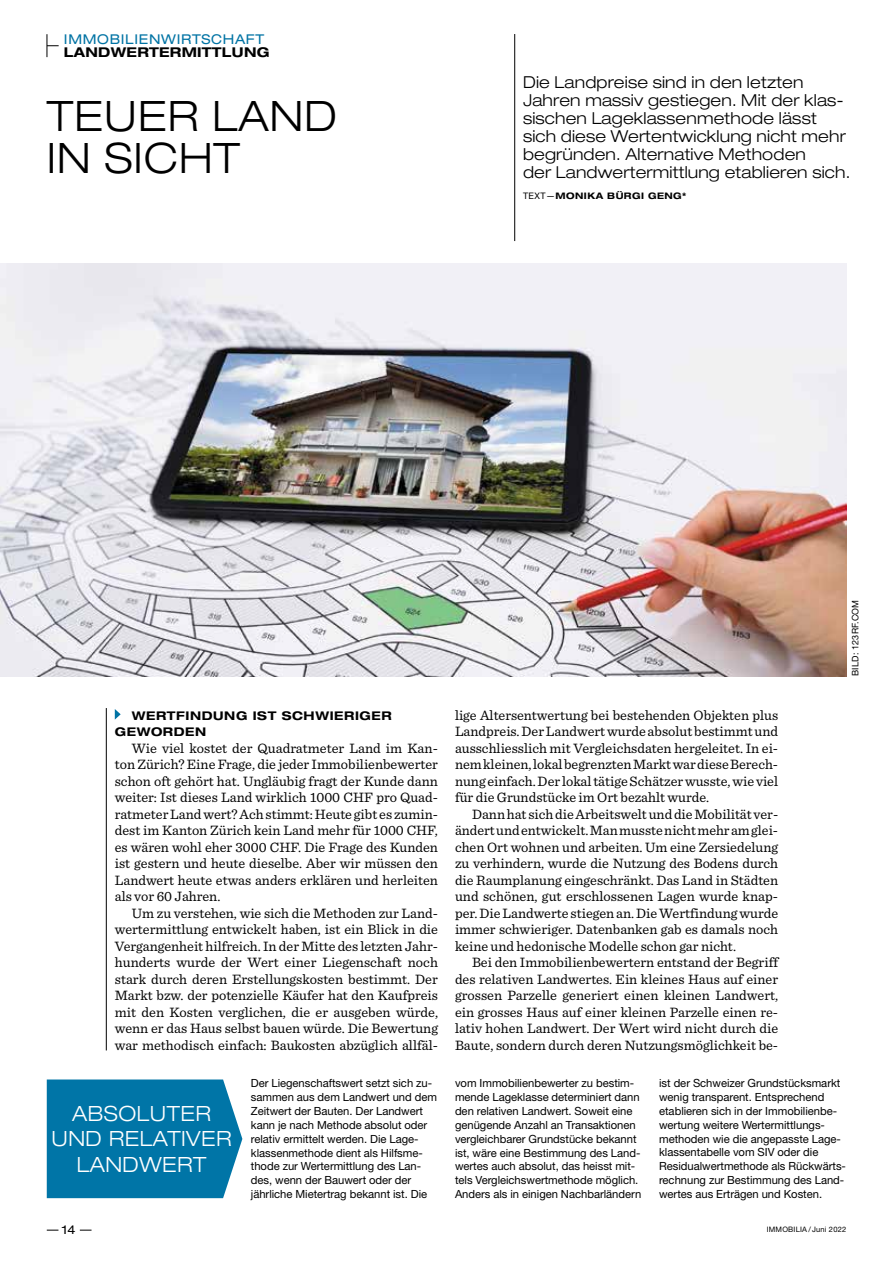
<style>
.page{position:relative;width:893px;height:1263px;background:#fff}
.page>*{position:absolute;margin:0;border:0;box-sizing:border-box;transform-origin:0 0}
.t1{font:300 expanded 42px/42px "Helvetica Neue LT Std";letter-spacing:.025em;color:#000}
.t2{font:300 expanded 21px/25.5px "Helvetica Neue LT Std";letter-spacing:.025em;color:#fff;text-align:center}
.t3{font:300 expanded 16.5px/18px "Helvetica Neue LT Std";letter-spacing:.01em;color:#000}
.t4{font:14.25px/16.5px "Sentinel";color:#000;text-align:justify}
.t5{font:expanded 13.5px "Helvetica Neue LT Std";letter-spacing:.05em;color:#0073a4}
.t6{font:700 expanded 13.5px "Helvetica Neue LT Std";letter-spacing:.02em;color:#000}
.t7{font:700 expanded 12px/16.5px "Helvetica Neue LT Std";letter-spacing:.05em;color:#000}
.t8{font:expanded 12px "Helvetica Neue LT Std";color:#000}
.t9{font:11.25px/13.8px "Helvetica Neue LT Std";color:#000}
.t10{font:700 expanded 9px "Helvetica Neue LT Std";letter-spacing:.05em;color:#000}
.t11{font:9px "Helvetica Neue LT Std";letter-spacing:.025em;color:#000}
.t12{font:7.5px "Helvetica Neue LT Std";letter-spacing:.025em;color:#000}
.s1{font-weight:400;font-stretch:normal}
</style>
<div class="page">
<svg style="left:80px;top:1230px;width:12px;height:1px"></svg>
<svg style="left:115px;top:709px;width:6px;height:11px"></svg>
<hr style="left:514px;top:34px;width:1px;height:207px;background:#000">
<svg style="left:47px;top:34px;width:12px;height:23px"></svg>
<hr style="left:106px;top:708px;width:1px;height:342px;background:#000">
<div style="left:47px;top:1079px;width:195px;height:119px;background:#0075a7"></div>
<img style="left:0;top:264px;width:846px;height:412px">
<p class="t5" style="left:64px;top:31px;width:202px">IMMOBILIENWIRTSCHAFT</p>
<p class="t6" style="left:64px;top:44px;width:207px">LANDWERTERMITTLUNG</p>
<h1 class="t1" style="left:47px;top:95px;width:292px">TEUER LAND<br>IN SICHT</h1>
<p class="t3" style="left:523px;top:73px;width:329px">Die Landpreise sind in den letzten Jahren massiv gestiegen. Mit der klas&shy;sischen Lageklassenmethode lässt sich diese Wertentwicklung nicht mehr begründen. Alternative Methoden<br>der Landwertermittlung etablieren sich.</p>
<p class="t10" style="left:523px;top:190px;width:165px"><span class="s1">TEXT—</span>MONIKA BÜRGI GENG*</p>
<p class="t7" style="left:115px;top:707px;width:278px;text-indent:17px">WERTFINDUNG IST SCHWIERIGER<br>GEWORDEN</p>
<p class="t4" style="left:115px;top:739px;width:325px;text-indent:17px">Wie viel kostet der Quadratmeter Land im Kan&shy;ton Zürich? Eine Frage, die jeder Immobilienbewerter schon oft gehört hat. Ungläubig fragt der Kunde dann weiter: Ist dieses Land wirklich 1000 CHF pro Quad&shy;ratmeter Land wert? Ach stimmt: Heute gibt es zumin&shy;dest im Kanton Zürich kein Land mehr für 1000 CHF, es wären wohl eher 3000 CHF. Die Frage des Kunden ist gestern und heute dieselbe. Aber wir müssen den Landwert heute etwas anders erklären und herleiten als vor 60 Jahren.</p>
<p class="t4" style="left:115px;top:904px;width:325px;text-indent:17px">Um zu verstehen, wie sich die Methoden zur Land&shy;wertermittlung entwickelt haben, ist ein Blick in die Vergangenheit hilfreich. In der Mitte des letzten Jahr&shy;hunderts wurde der Wert einer Liegenschaft noch stark durch deren Erstellungskosten bestimmt. Der Markt bzw. der potenzielle Käufer hat den Kaufpreis mit den Kosten verglichen, die er ausgeben würde, wenn er das Haus selbst bauen würde. Die Bewertung war methodisch einfach: Baukosten abzüglich allfäl-</p>
<p class="t4" style="left:455px;top:706px;width:325px">lige Altersentwertung bei bestehenden Objekten plus Landpreis. Der Landwert wurde absolut bestimmt und ausschliesslich mit Vergleichsdaten hergeleitet. In ei&shy;nem kleinen, lokal begrenzten Markt war diese Berech&shy;nung einfach. Der lokal tätige Schätzer wusste, wie viel für die Grundstücke im Ort bezahlt wurde.</p>
<p class="t4" style="left:455px;top:805px;width:325px;text-indent:17px">Dann hat sich die Arbeitswelt und die Mobilität ver&shy;ändert und entwickelt. Man musste nicht mehr am glei&shy;chen Ort wohnen und arbeiten. Um eine Zersiedelung zu verhindern, wurde die Nutzung des Bodens durch die Raumplanung eingeschränkt. Das Land in Städten und schönen, gut erschlossenen Lagen wurde knap&shy;per. Die Landwerte stiegen an. Die Wertfindung wurde immer schwieriger. Datenbanken gab es damals noch keine und hedonische Modelle schon gar nicht.</p>
<p class="t4" style="left:455px;top:953px;width:325px;text-indent:17px">Bei den Immobilienbewertern entstand der Begriff des relativen Landwertes. Ein kleines Haus auf einer grossen Parzelle generiert einen kleinen Landwert, ein grosses Haus auf einer kleinen Parzelle einen re&shy;lativ hohen Landwert. Der Wert wird nicht durch die Baute, sondern durch deren Nutzungsmöglichkeit be-</p>
<p class="t11" style="left:850px;top:676px;width:78px;rotate:-90deg">BILD: 123RF.COM</p>
<h2 class="t2" style="left:52px;top:1100px;width:182px">ABSOLUTER<br>UND RELATIVER<br>LANDWERT</h2>
<p class="t9" style="left:251px;top:1076px;width:188px">Der Liegenschaftswert setzt sich zu&shy;sammen aus dem Landwert und dem Zeitwert der Bauten. Der Landwert kann je nach Methode absolut oder relativ ermittelt werden. Die Lage&shy;klassenmethode dient als Hilfsme&shy;thode zur Wertermittlung des Lan&shy;des, wenn der Bauwert oder der jährliche Mietertrag bekannt ist. Die</p>
<p class="t9" style="left:455px;top:1076px;width:188px">vom Immobilienbewerter zu bestim&shy;mende Lageklasse determiniert dann den relativen Landwert. Soweit eine genügende Anzahl an Transaktionen vergleichbarer Grundstücke bekannt ist, wäre eine Bestimmung des Land&shy;wertes auch absolut, das heisst mit&shy;tels Vergleichswertmethode möglich.<br>Anders als in einigen Nachbarländern</p>
<p class="t9" style="left:659px;top:1076px;width:188px">ist der Schweizer Grundstücksmarkt wenig transparent. Entsprechend etablieren sich in der Immobilienbe&shy;wertung weitere Wertermittlungs&shy;methoden wie die angepasste Lage&shy;klassentabelle vom SIV oder die Residualwertmethode als Rückwärts&shy;rechnung zur Bestimmung des Land&shy;wertes aus Erträgen und Kosten.</p>
<p class="t8" style="left:62px;top:1222px;width:15px">14</p>
<p class="t12" style="left:767px;top:1225px;width:81px">IMMOBILIA / Juni 2022</p>
</div>
